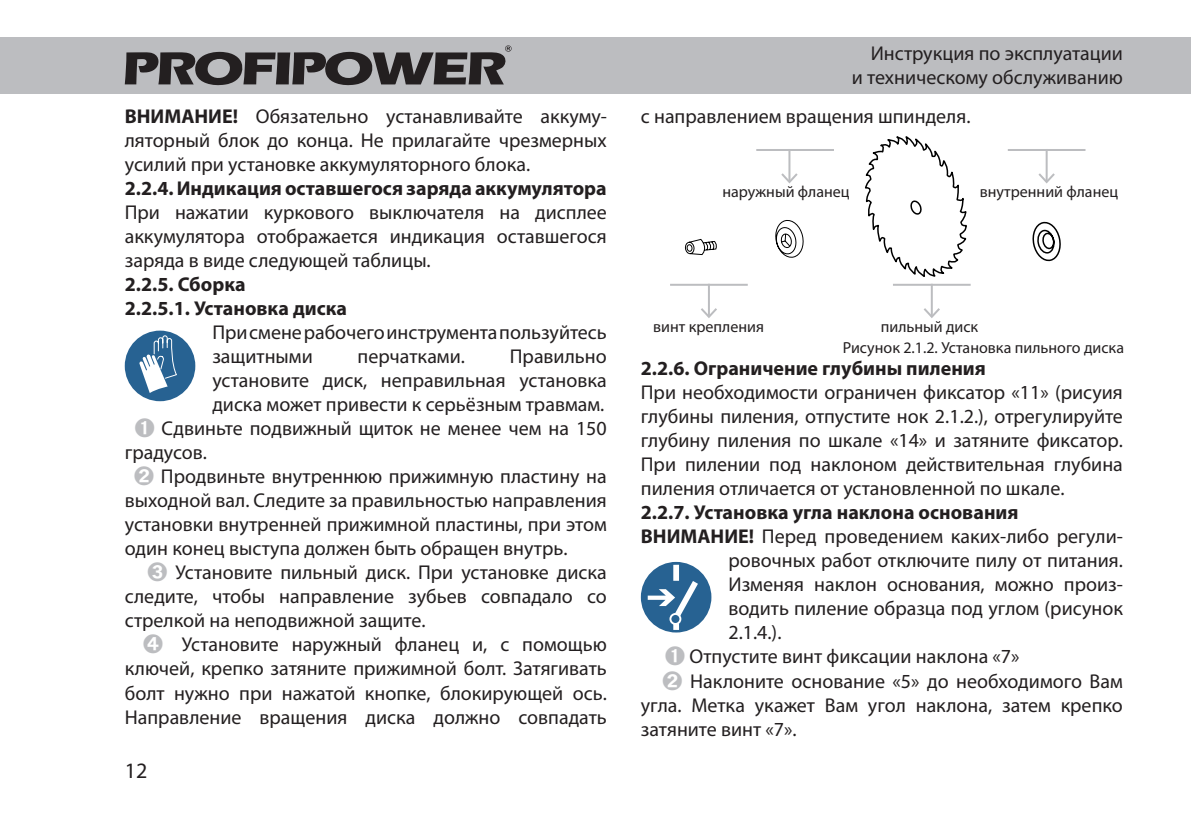
<style>
.page{position:relative;width:1191px;height:823px;background:#fff}
.page>*{position:absolute;margin:0;border:0;box-sizing:border-box;transform-origin:0 0}
.t1{font:22px "Myriad Pro";color:#231f20}
.текст{font:20px/24px "Myriad Pro";color:#231f20;text-align:justify}
.текст-2{font:700 20px "Myriad Pro";color:#231f20}
.текст-3{font:16px "Myriad Pro";color:#231f20}
.предписывающие{font:16px "Myriad Pro";color:#231f20}
.s1{font-weight:700}
.s2{font-family:"MS P Gothic";color:#bcbdc0}
</style>
<div class="page">
<div style="left:0;top:37px;width:1191px;height:57px;background:#bcbdc0"></div>
<svg style="left:125px;top:45px;width:386px;height:40px"></svg>
<div style="left:125px;top:330px;width:70px;height:71px;background:#276292;border-radius:50%"></div>
<svg style="left:139px;top:335px;width:38px;height:58px"></svg>
<div style="left:641px;top:561px;width:70px;height:71px;background:#276292;border-radius:50%"></div>
<div style="left:673px;top:564px;width:6px;height:16px;background:#fff"></div>
<svg style="left:673px;top:623px;width:6px;height:6px"></svg>
<svg style="left:647px;top:580px;width:51px;height:35px"></svg>
<div style="left:669px;top:612px;width:12px;height:12px;border:2px solid #fff;border-radius:50%"></div>
<hr style="left:670px;top:283px;width:77px;height:2px;background:#bcbdc0">
<hr style="left:756px;top:149px;width:78px;height:2px;background:#bcbdc0">
<hr style="left:1007px;top:149px;width:78px;height:2px;background:#bcbdc0">
<hr style="left:893px;top:283px;width:77px;height:2px;background:#bcbdc0">
<hr style="left:708px;top:283px;width:2px;height:33px;background:#bcbdc0">
<svg style="left:701px;top:308px;width:16px;height:10px"></svg>
<hr style="left:788px;top:149px;width:2px;height:33px;background:#bcbdc0">
<svg style="left:781px;top:171px;width:17px;height:13px"></svg>
<hr style="left:1045px;top:149px;width:2px;height:33px;background:#bcbdc0">
<svg style="left:1038px;top:171px;width:17px;height:13px"></svg>
<svg style="left:684px;top:239px;width:33px;height:16px"></svg>
<svg style="left:775px;top:220px;width:29px;height:38px"></svg>
<svg style="left:865px;top:136px;width:102px;height:182px"></svg>
<svg style="left:1032px;top:221px;width:29px;height:41px"></svg>
<p class="текст" style="left:125px;top:104px;width:483px"><span class="s1">ВНИМАНИЕ!</span> Обязательно устанавливайте аккуму&shy;ляторный блок до конца. Не прилагайте чрезмерных усилий при установке аккумуляторного блока.</p>
<p class="текст-2" style="left:125px;top:175px;width:483px">2.2.4. Индикация оставшегося заряда аккумулятора</p>
<p class="текст" style="left:125px;top:200px;width:483px">При нажатии куркового выключателя на дисплее аккумулятора отображается индикация оставшегося заряда в виде следующей таблицы.</p>
<p class="текст-2" style="left:125px;top:271px;width:122px">2.2.5. Сборка</p>
<p class="текст-2" style="left:125px;top:295px;width:224px">2.2.5.1. Установка диска</p>
<p class="текст" style="left:212px;top:320px;width:396px">При смене рабочего инструмента пользуйтесь защитными</p>
<p class="текст" style="left:212px;top:344px;width:396px;text-indent:297px">Правильно установите диск, неправильная установка диска может привести к серьёзным травмам.</p>
<p class="текст" style="left:125px;top:416px;width:483px;text-indent:10px"><span class="s2">➊</span> Сдвиньте подвижный щиток не менее чем на 150 градусов.</p>
<p class="текст" style="left:125px;top:464px;width:483px;text-indent:9px"><span class="s2">➋</span> Продвиньте внутреннюю прижимную пластину на выходной вал. Следите за правильностью направления установки внутренней прижимной пластины, при этом один конец выступа должен быть обращен внутрь.</p>
<p class="текст" style="left:125px;top:560px;width:483px;text-indent:23px"><span class="s2">➌</span> Установите пильный диск. При установке диска следите, чтобы направление зубьев совпадало со стрелкой на неподвижной защите.</p>
<p class="текст" style="left:125px;top:632px;width:483px;text-indent:19px"><span class="s2">➍</span> Установите наружный фланец и, с помощью ключей, крепко затяните прижимной болт. Затягивать болт нужно при нажатой кнопке, блокирующей ось.<br>Направление вращения диска должно совпадать</p>
<p class="текст" style="left:358px;top:344px;width:109px">перчатками.</p>
<p class="t1" style="left:125px;top:756px;width:24px">12</p>
<p class="текст" style="left:852px;top:41px;width:272px;text-align:right">Инструкция по эксплуатации<br>и техническому обслуживанию</p>
<p class="текст" style="left:641px;top:104px;width:331px">с направлением вращения шпинделя.</p>
<p class="текст-3" style="left:722px;top:181px;width:129px">наружный фланец</p>
<p class="текст-3" style="left:979px;top:181px;width:140px">внутренний фланец</p>
<p class="текст-3" style="left:653px;top:316px;width:112px">винт крепления</p>
<p class="текст-3" style="left:880px;top:316px;width:99px">пильный диск</p>
<p class="предписывающие" style="left:842px;top:338px;width:283px">Рисунок 2.1.2. Установка пильного диска</p>
<p class="текст-2" style="left:641px;top:355px;width:346px">2.2.6. Ограничение глубины пиления</p>
<p class="текст" style="left:641px;top:380px;width:483px">При необходимости ограничен фиксатор «11» (рисуия глубины пиления, отпустите нок 2.1.2.), отрегулируйте глубину пиления по шкале «14» и затяните фиксатор.<br>При пилении под наклоном действительная глубина пиления отличается от установленной по шкале.</p>
<p class="текст-2" style="left:641px;top:499px;width:379px">2.2.7. Установка угла наклона основания</p>
<p class="текст" style="left:728px;top:524px;width:396px;text-indent:-88px"><span class="s1">ВНИМАНИЕ!</span> Перед проведением каких-либо регули&shy;ровочных работ отключите пилу от питания.<br>Изменяя наклон основания, можно произ&shy;водить пиление образца под углом (рисунок 2.1.4.).</p>
<p class="текст" style="left:665px;top:644px;width:356px"><span class="s2">➊</span> Отпустите винт фиксации наклона «7»</p>
<p class="текст" style="left:641px;top:668px;width:483px;text-indent:22px"><span class="s2">➋</span> Наклоните основание «5» до необходимого Вам угла. Метка укажет Вам угол наклона, затем крепко затяните винт «7».</p>
</div>
